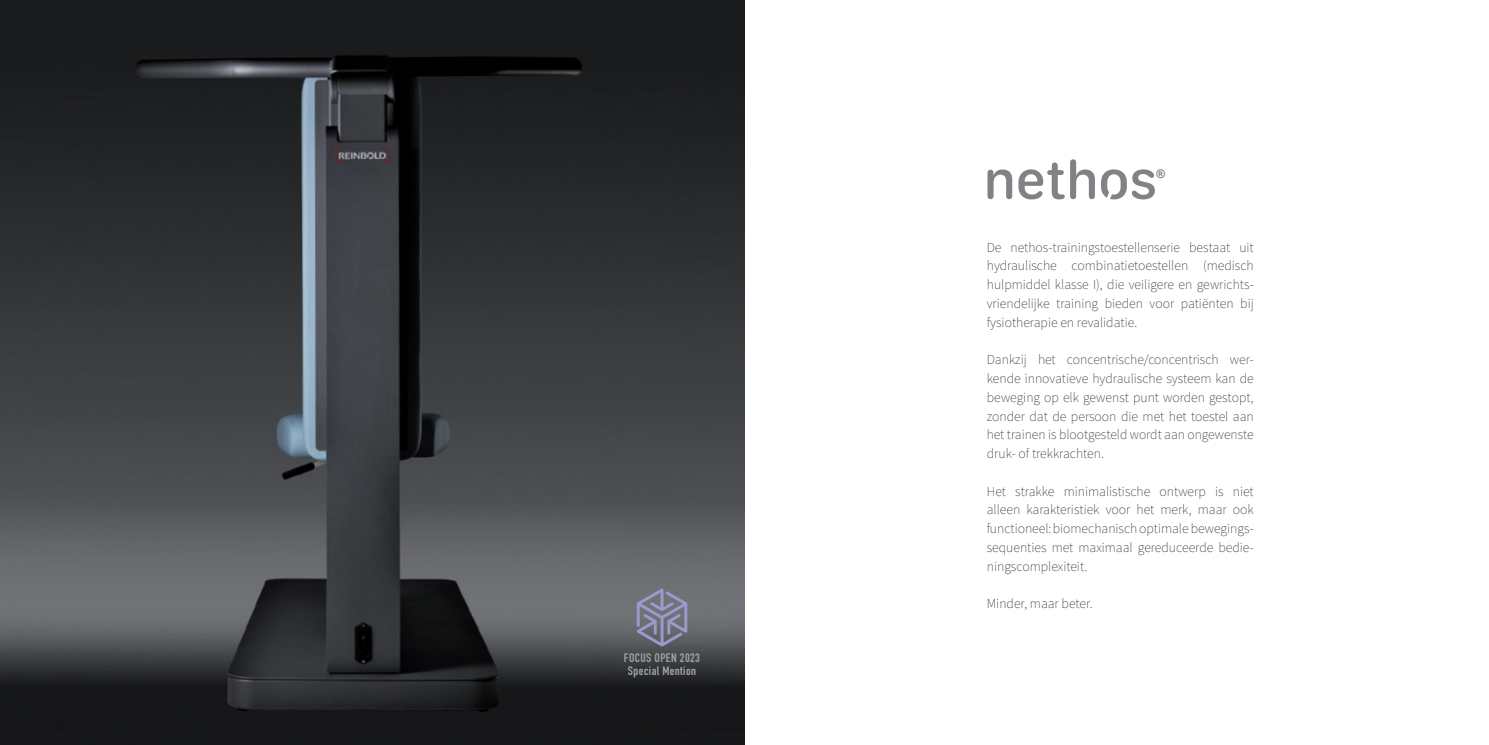
<style>
.page{position:relative;width:1489px;height:745px;background:#fff}
.page>*{position:absolute;margin:0;border:0;box-sizing:border-box;transform-origin:0 0}
.t1{font:200 13.75px/18.8px "Source Sans Pro";color:#231f20;text-align:justify}
.t2{font:700 12.12px/13.2px "DIN Condensed";letter-spacing:.03em;color:#a0a1a5;text-align:center;scale:1.05 1}
.t3{font:11.88px "Arial Rounded MT Bold";color:#757679}
</style>
<div class="page">
<img style="left:0;top:0;width:744px;height:744px">
<svg style="left:987px;top:169px;width:25px;height:30px"></svg>
<svg style="left:1101px;top:169px;width:53px;height:30px"></svg>
<svg style="left:1018px;top:159px;width:76px;height:40px"></svg>
<svg style="left:636px;top:588px;width:51px;height:58px;background:#797b8f"></svg>
<p class="t2" style="left:624px;top:650px;width:74px">FOCUS OPEN 2023<br>Special Mention</p>
<p class="t3" style="left:1156px;top:166px;width:10px">®</p>
<p class="t1" style="left:986px;top:237px;width:268px">De nethos-trainingstoestellenserie bestaat uit hydraulische combinatietoestellen (medisch hulpmiddel klasse I), die veiligere en gewrichts&shy;vriendelijke training bieden voor patiënten bij fysiotherapie en revalidatie.</p>
<p class="t1" style="left:986px;top:350px;width:268px">Dankzij het concentrische/concentrisch wer&shy;kende innovatieve hydraulische systeem kan de beweging op elk gewenst punt worden gestopt, zonder dat de persoon die met het toestel aan het trainen is blootgesteld wordt aan ongewenste druk- of trekkrachten.</p>
<p class="t1" style="left:986px;top:481px;width:268px">Het strakke minimalistische ontwerp is niet alleen karakteristiek voor het merk, maar ook functioneel: biomechanisch optimale bewegings&shy;sequenties met maximaal gereduceerde bedie&shy;ningscomplexiteit.</p>
<p class="t1" style="left:986px;top:594px;width:107px">Minder, maar beter.</p>
</div>
